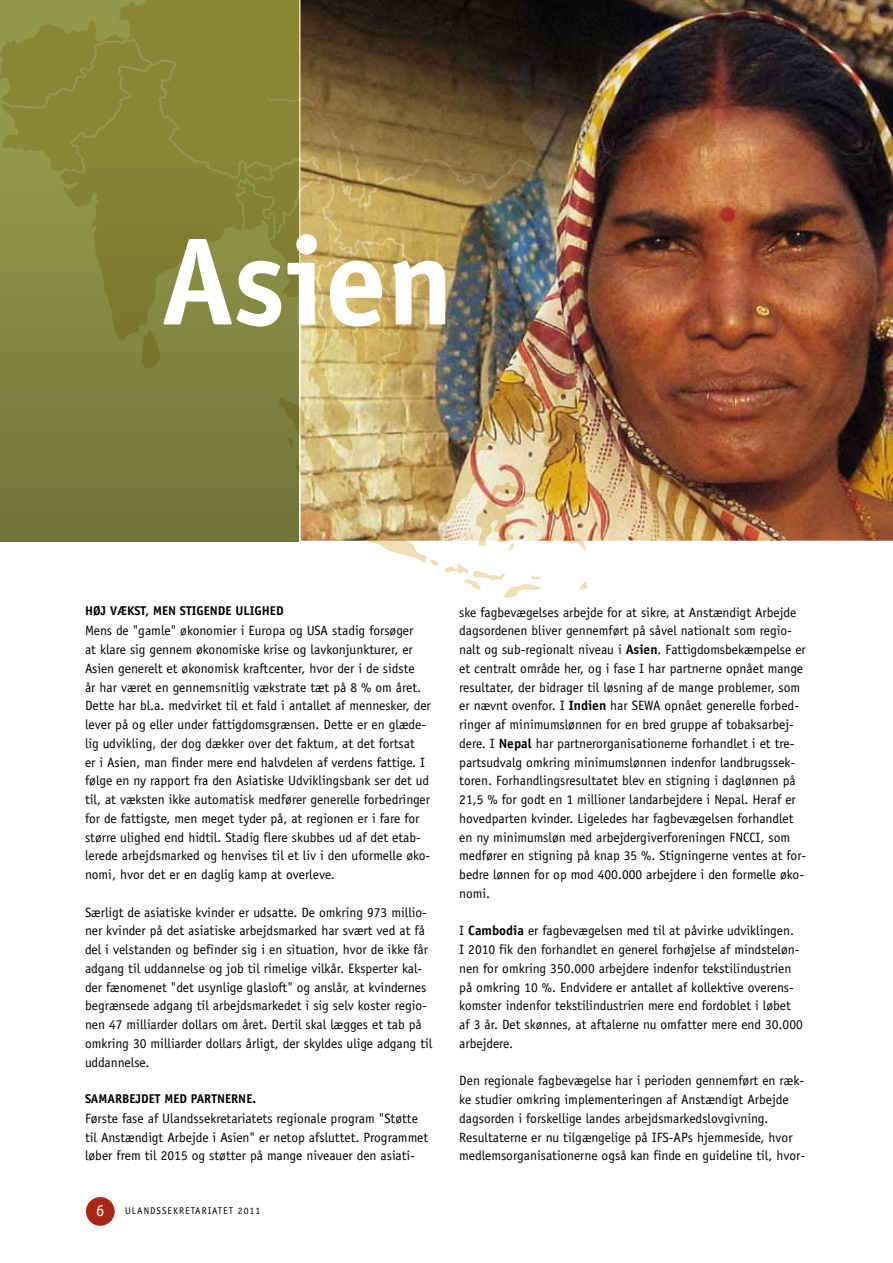
<style>
.page{position:relative;width:893px;height:1263px;background:#fff}
.page>*{position:absolute;margin:0;border:0;box-sizing:border-box;transform-origin:0 0}
.t1{font:700 124.65px "Officina Sans";color:#fff}
.t2{font:16.5px "Officina Sans";color:#fff}
.t3{font:13.5px/18.8px "Officina Sans";color:#000}
.t4{font:700 12.75px "Officina Sans";color:#000}
.t5{font:9.75px "Officina Sans";letter-spacing:.1em;color:#000}
.s1{font-weight:700}
</style>
<div class="page">
<div style="left:0;top:167px;width:893px;height:375px;background:linear-gradient(to bottom,#92984a,#6f7438)"></div>
<img style="left:776px;top:0;width:117px;height:542px">
<div style="left:118px;top:0;width:120px;height:59px;background:#8a8635"></div>
<svg style="left:0;top:20px;width:151px;height:152px;background:#8d8c3b"></svg>
<svg style="left:60px;top:59px;width:178px;height:283px;background:#868538"></svg>
<svg style="left:140px;top:330px;width:20px;height:39px"></svg>
<img style="left:238px;top:0;width:538px;height:598px">
<div style="left:86px;top:1197px;width:29px;height:29px;background:#a92518;border-radius:50%"></div>
<h1 class="t1" style="left:161px;top:204px;width:295px">Asien</h1>
<p class="t4" style="left:85px;top:603px;width:200px">HØJ VÆKST, MEN STIGENDE ULIGHED</p>
<p class="t3" style="left:85px;top:621px;width:347px">Mens de "gamle" økonomier i Europa og USA stadig forsøger<br>at klare sig gennem økonomiske krise og lavkonjunkturer, er Asien generelt et økonomisk kraftcenter, hvor der i de sidste<br>år har været en gennemsnitlig vækstrate tæt på 8 % om året.<br>Dette har bl.a. medvirket til et fald i antallet af mennesker, der lever på og eller under fattigdomsgrænsen. Dette er en glæde&shy;lig udvikling, der dog dækker over det faktum, at det fortsat<br>er i Asien, man finder mere end halvdelen af verdens fattige. I følge en ny rapport fra den Asiatiske Udviklingsbank ser det ud til, at væksten ikke automatisk medfører generelle forbedringer for de fattigste, men meget tyder på, at regionen er i fare for større ulighed end hidtil. Stadig flere skubbes ud af det etab&shy;lerede arbejdsmarked og henvises til et liv i den uformelle øko&shy;nomi, hvor det er en daglig kamp at overleve.</p>
<p class="t3" style="left:85px;top:902px;width:349px">Særligt de asiatiske kvinder er udsatte. De omkring 973 millio&shy;ner kvinder på det asiatiske arbejdsmarked har svært ved at få del i velstanden og befinder sig i en situation, hvor de ikke får adgang til uddannelse og job til rimelige vilkår. Eksperter kal&shy;der fænomenet "det usynlige glasloft" og anslår, at kvindernes begrænsede adgang til arbejdsmarkedet i sig selv koster regio&shy;nen 47 milliarder dollars om året. Dertil skal lægges et tab på omkring 30 milliarder dollars årligt, der skyldes ulige adgang til uddannelse.</p>
<p class="t4" style="left:85px;top:1090px;width:173px">SAMARBEJDET MED PARTNERNE.</p>
<p class="t3" style="left:85px;top:1109px;width:345px">Første fase af Ulandssekretariatets regionale program "Støtte til Anstændigt Arbejde i Asien" er netop afsluttet. Programmet løber frem til 2015 og støtter på mange niveauer den asiati-</p>
<p class="t2" style="left:96px;top:1201px;width:10px">6</p>
<p class="t5" style="left:125px;top:1205px;width:137px">ULANDSSEKRETARIATET 2011</p>
<p class="t3" style="left:459px;top:602px;width:349px">ske fagbevægelses arbejde for at sikre, at Anstændigt Arbejde dagsordenen bliver gennemført på såvel nationalt som regio&shy;nalt og sub-regionalt niveau i <span class="s1">Asien</span>. Fattigdomsbekæmpelse er et centralt område her, og i fase I har partnerne opnået mange resultater, der bidrager til løsning af de mange problemer, som er nævnt ovenfor. I <span class="s1">Indien</span> har SEWA opnået generelle forbed&shy;ringer af minimumslønnen for en bred gruppe af tobaksarbej&shy;dere. I <span class="s1">Nepal</span> har partnerorganisationerne forhandlet i et tre&shy;partsudvalg omkring minimumslønnen indenfor landbrugssek&shy;toren. Forhandlingsresultatet blev en stigning i daglønnen på 21,5 % for godt en 1 millioner landarbejdere i Nepal. Heraf er hovedparten kvinder. Ligeledes har fagbevægelsen forhandlet en ny minimumsløn med arbejdergiverforeningen FNCCI, som medfører en stigning på knap 35 %. Stigningerne ventes at for&shy;bedre lønnen for op mod 400.000 arbejdere i den formelle øko&shy;nomi.</p>
<p class="t3" style="left:459px;top:921px;width:345px">I <span class="s1">Cambodia</span> er fagbevægelsen med til at påvirke udviklingen.<br>I 2010 fik den forhandlet en generel forhøjelse af mindsteløn&shy;nen for omkring 350.000 arbejdere indenfor tekstilindustrien på omkring 10 %. Endvidere er antallet af kollektive overens&shy;komster indenfor tekstilindustrien mere end fordoblet i løbet af 3 år. Det skønnes, at aftalerne nu omfatter mere end 30.000 arbejdere.</p>
<p class="t3" style="left:459px;top:1071px;width:347px">Den regionale fagbevægelse har i perioden gennemført en ræk&shy;ke studier omkring implementeringen af Anstændigt Arbejde dagsorden i forskellige landes arbejdsmarkedslovgivning.<br>Resultaterne er nu tilgængelige på IFS-APs hjemmeside, hvor medlemsorganisationerne også kan finde en guideline til, hvor-</p>
</div>
